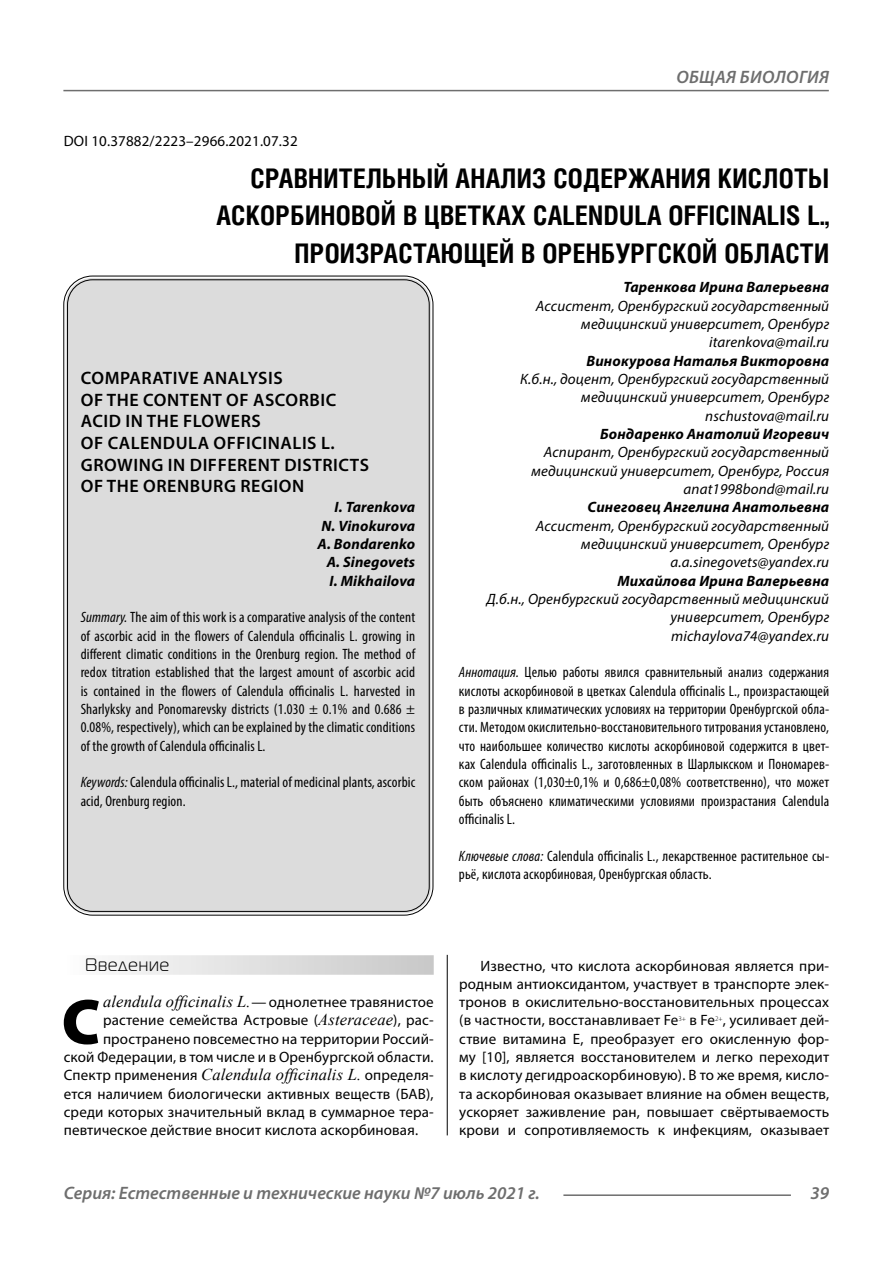
<style>
.page{position:relative;width:893px;height:1263px;background:#fff}
.page>*{position:absolute;margin:0;border:0;box-sizing:border-box;transform-origin:0 0}
.Bukvica{font:900 64.5px "Myriad Pro";color:#000}
.Header{font:700 27px/37.5px "Helios Cond C";letter-spacing:.01em;color:#000;text-align:right}
.Header-eng{font:600 18px/21.6px "Myriad Pro";letter-spacing:.03em;color:#000}
.t1{font:italic 600 18px "Myriad Pro";color:#6e6e6e}
.t2{font:italic 600 18px "Myriad Pro";letter-spacing:.02em;color:#6e6e6e}
.Subheader{font:18px "Magistral C";letter-spacing:.05em;color:#000}
.Annotation-rus{font:condensed 15px/18.3px "Myriad Pro";letter-spacing:.01em;color:#000;text-align:justify}
.Annotation-eng{font:condensed 15px/18.3px "Myriad Pro";letter-spacing:.01em;color:#000;text-align:justify}
.Normal{font:15px/18.3px "Myriad Pro";letter-spacing:.01em;color:#000;text-align:justify}
.Bukvica-2{font:15px "Myriad Pro";letter-spacing:.01em;color:#000}
.Author-doc{font:italic 15px/18.3px "Myriad Pro";letter-spacing:.01em;color:#000;text-align:right}
.Author{font:italic 700 15px "Myriad Pro";letter-spacing:.01em;color:#000}
.Author-email{font:italic 15px "Myriad Pro";letter-spacing:.01em;color:#000}
.Author-eng{font:italic 700 15px "Myriad Pro";letter-spacing:.01em;color:#000}
.DOI{font:15px "Myriad Pro";letter-spacing:.01em;color:#000}
.s1{font-style:italic}
.s2{font-family:"Times New Roman";font-style:italic;font-size:16.5px}
</style>
<div class="page">
<hr style="left:447px;top:952px;width:1px;height:183px;background:#000">
<div style="left:43px;top:934px;width:786px;height:21px;background:#fff"></div>
<div style="left:64px;top:955px;width:370px;height:20px;background:linear-gradient(to right,#fcfcfc,#c8c8c8)"></div>
<div style="left:66px;top:278px;width:365px;height:635px;background:#dcdcdc;border-radius:27px"></div>
<hr style="left:563px;top:1194px;width:228px;height:2px;background:#6e6e6e">
<hr style="left:63px;top:90px;width:766px;height:1px;background:#6e6e6e">
<p class="t2" style="left:676px;top:66px;width:154px">ОБЩАЯ БИОЛОГИЯ</p>
<p class="DOI" style="left:64px;top:132px;width:235px">DOI 10.37882/2223–2966.2021.07.32</p>
<p class="Header" style="left:216px;top:159px;width:614px">СРАВНИТЕЛЬНЫЙ АНАЛИЗ СОДЕРЖАНИЯ КИСЛОТЫ<br>АСКОРБИНОВОЙ В ЦВЕТКАХ CALENDULA OFFICINALIS L.,<br>ПРОИЗРАСТАЮЩЕЙ В ОРЕНБУРГСКОЙ ОБЛАСТИ</p>
<p class="Author" style="left:624px;top:278px;width:207px">Таренкова Ирина Валерьевна</p>
<p class="Author-doc" style="left:536px;top:296px;width:295px">Ассистент, Оренбургский государственный медицинский университет, Оренбург</p>
<p class="Author-email" style="left:709px;top:333px;width:121px">itarenkova@mail.ru</p>
<p class="Author" style="left:586px;top:351px;width:244px">Винокурова Наталья Викторовна</p>
<p class="Author-doc" style="left:520px;top:370px;width:311px">К.б.н., доцент, Оренбургский государственный медицинский университет, Оренбург</p>
<p class="Author-email" style="left:705px;top:406px;width:125px">nschustova@mail.ru</p>
<p class="Author" style="left:600px;top:424px;width:231px">Бондаренко Анатолий Игоревич</p>
<p class="Author-doc" style="left:531px;top:443px;width:300px">Аспирант, Оренбургский государственный медицинский университет, Оренбург, Россия</p>
<p class="Author-email" style="left:684px;top:480px;width:147px">anat1998bond@mail.ru</p>
<p class="Author" style="left:588px;top:498px;width:243px">Синеговец Ангелина Анатольевна</p>
<p class="Author-doc" style="left:536px;top:516px;width:295px">Ассистент, Оренбургский государственный медицинский университет, Оренбург</p>
<p class="Author-email" style="left:670px;top:553px;width:160px">a.a.sinegovets@yandex.ru</p>
<p class="Author" style="left:617px;top:571px;width:213px">Михайлова Ирина Валерьевна</p>
<p class="Author-doc" style="left:487px;top:590px;width:344px">Д.б.н., Оренбургский государственный медицинский университет, Оренбург</p>
<p class="Author-email" style="left:671px;top:626px;width:159px">michaylova74@yandex.ru</p>
<p class="Annotation-rus" style="left:459px;top:663px;width:372px"><span class="s1">Аннотация.</span> Целью работы явился сравнительный анализ содержания кислоты аскорбиновой в цветках Calendula officinalis L., произрастающей в различных климатических условиях на территории Оренбургской обла&shy;сти. Методом окислительно-восстановительного титрования установлено, что наибольшее количество кислоты аскорбиновой содержится в цвет&shy;ках Calendula officinalis L., заготовленных в Шарлыкском и Пономарев&shy;ском районах (1,030±0,1% и 0,686±0,08% соответственно), что может быть объяснено климатическими условиями произрастания Calendula officinalis L.</p>
<p class="Annotation-rus" style="left:459px;top:846px;width:372px"><span class="s1">Ключевые слова:</span> Calendula officinalis L., лекарственное растительное сы&shy;рьё, кислота аскорбиновая, Оренбургская область.</p>
<p class="Header-eng" style="left:81px;top:367px;width:290px">COMPARATIVE ANALYSIS<br>OF THE CONTENT OF ASCORBIC<br>ACID IN THE FLOWERS<br>OF CALENDULA OFFICINALIS L.<br>GROWING IN DIFFERENT DISTRICTS<br>OF THE ORENBURG REGION</p>
<p class="Author-eng" style="left:335px;top:498px;width:82px">I. Tarenkova</p>
<p class="Author-eng" style="left:321px;top:516px;width:95px">N. Vinokurova</p>
<p class="Author-eng" style="left:318px;top:534px;width:99px">A. Bondarenko</p>
<p class="Author-eng" style="left:327px;top:552px;width:90px">A. Sinegovets</p>
<p class="Author-eng" style="left:330px;top:571px;width:87px">I. Mikhailova</p>
<p class="Annotation-eng" style="left:81px;top:608px;width:336px"><span class="s1">Summary.</span> The aim of this work is a comparative analysis of the content of ascorbic acid in the flowers of Calendula officinalis L. growing in different climatic conditions in the Orenburg region. The method of redox titration established that the largest amount of ascorbic acid is contained in the flowers of Calendula officinalis L. harvested in Sharlyksky and Ponomarevsky districts (1.030 ± 0.1% and 0.686 ± 0.08%, respectively), which can be explained by the climatic conditions of the growth of Calendula officinalis L.</p>
<p class="Annotation-eng" style="left:81px;top:773px;width:336px"><span class="s1">Keywords:</span> Calendula officinalis L., material of medicinal plants, ascorbic acid, Orenburg region.</p>
<p class="Subheader" style="left:85px;top:955px;width:86px">Введение</p>
<p class="Bukvica" style="left:62px;top:979px;width:40px">C</p>
<p class="Bukvica-2" style="left:103px;top:993px;width:332px"><span class="s2">alendula officinalis L.</span>—однолетнее травянистое</p>
<p class="Bukvica-2" style="left:103px;top:1011px;width:332px">растение семейства Астровые (<span class="s2">Asteraceae</span>), рас-</p>
<p class="Bukvica-2" style="left:103px;top:1029px;width:332px">пространено повсеместно на территории Россий-</p>
<p class="Bukvica-2" style="left:64px;top:1048px;width:371px">ской Федерации, в том числе и в Оренбургской области.</p>
<p class="Bukvica-2" style="left:64px;top:1066px;width:371px">Спектр применения <span class="s2">Calendula officinalis L.</span> определя-</p>
<p class="Bukvica-2" style="left:64px;top:1084px;width:371px">ется наличием биологически активных веществ (БАВ),</p>
<p class="Bukvica-2" style="left:64px;top:1103px;width:371px">среди которых значительный вклад в суммарное тера-</p>
<p class="Bukvica-2" style="left:64px;top:1121px;width:356px">певтическое действие вносит кислота аскорбиновая.</p>
<p class="Normal" style="left:459px;top:956px;width:371px;text-indent:21px">Известно, что кислота аскорбиновая является при&shy;родным антиоксидантом, участвует в транспорте элек&shy;тронов в окислительно-восстановительных процессах (в частности, восстанавливает Fe<sup>3+</sup> в Fe<sup>2+</sup>, усиливает дей&shy;ствие витамина Е, преобразует его окисленную фор&shy;му [10], является восстановителем и легко переходит в кислоту дегидроаскорбиновую). В то же время, кисло&shy;та аскорбиновая оказывает влияние на обмен веществ, ускоряет заживление ран, повышает свёртываемость крови и сопротивляемость к инфекциям, оказывает</p>
<p class="t1" style="left:64px;top:1182px;width:478px">Серия: Естественные и технические науки №7 июль 2021 г.</p>
<p class="t1" style="left:810px;top:1182px;width:20px">39</p>
</div>
